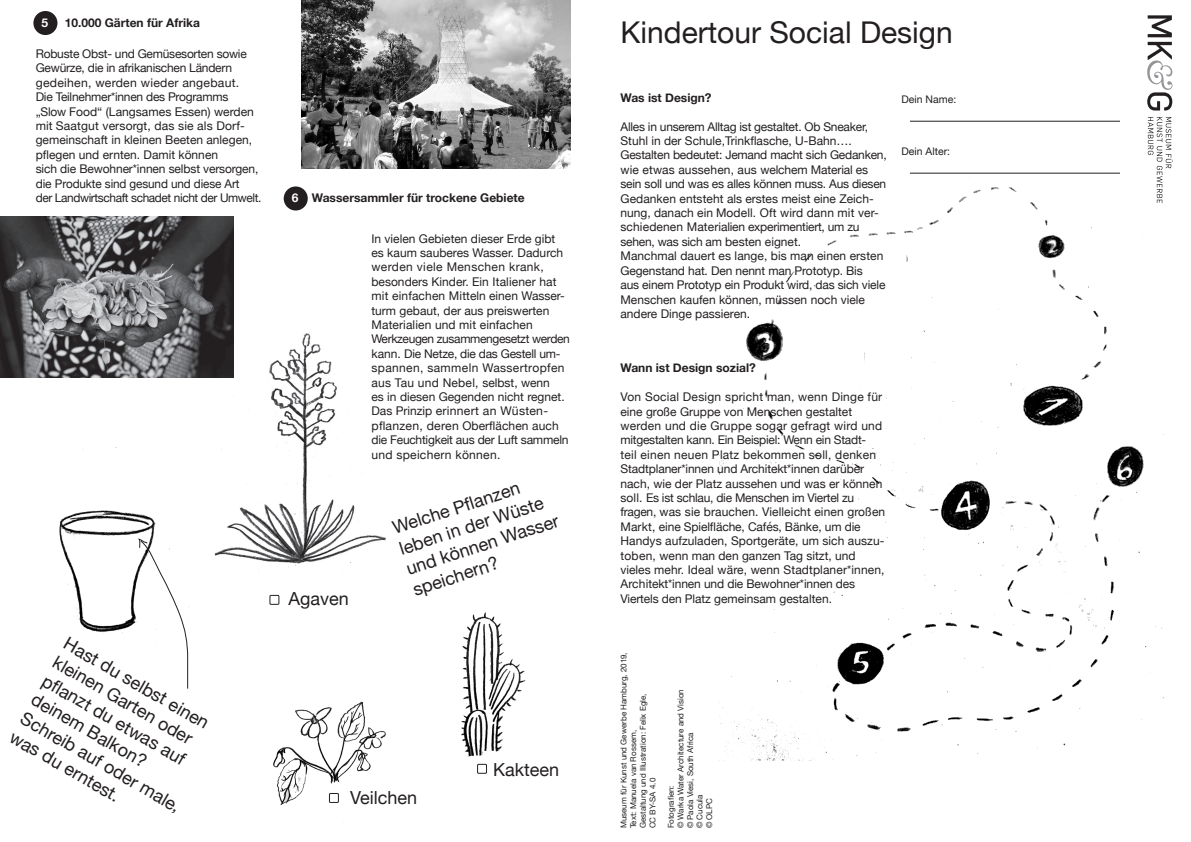
<style>
.page{position:relative;width:1191px;height:842px;background:#fff}
.page>*{position:absolute;margin:0;border:0;box-sizing:border-box;transform-origin:0 0}
.t1{font:30px "Helvetica Neue";color:#231f20}
.t2{font:18px/21.6px "Helvetica Neue";color:#231f20}
.t3{font:12px/14.4px "Helvetica Neue";color:#231f20}
.t4{font:12px/14.4px "Helvetica Neue";letter-spacing:-.02em;color:#231f20}
.t5{font:700 12px "Helvetica Neue";color:#231f20}
.t6{font:12px "Helvetica Neue";letter-spacing:-.03em;color:#231f20}
.t7{font:700 12px "Helvetica Neue";color:#fff}
.t8{font:10.5px "Helvetica Neue";color:#231f20}
.t9{font:8px "Helvetica Neue";color:#231f20}
.s1{color:#fff}
</style>
<div class="page">
<img style="left:214px;top:333px;width:176px;height:235px">
<img style="left:719px;top:171px;width:444px;height:590px">
<div style="left:33px;top:11px;width:24px;height:24px;background:#231f20;border-radius:50%"></div>
<div style="left:284px;top:186px;width:24px;height:24px;background:#231f20;border-radius:50%"></div>
<svg style="left:1147px;top:15px;width:25px;height:96px"></svg>
<svg style="left:1147px;top:117px;width:25px;height:86px"></svg>
<hr style="left:910px;top:121px;width:210px;height:1px;background:#231f20">
<hr style="left:910px;top:173px;width:210px;height:1px;background:#231f20">
<img style="left:301px;top:0;width:269px;height:169px">
<img style="left:59px;top:447px;width:97px;height:187px">
<img style="left:461px;top:612px;width:65px;height:152px">
<img style="left:273px;top:701px;width:113px;height:104px">
<div style="left:270px;top:595px;width:9px;height:10px;border:1px solid #231f20"></div>
<div style="left:477px;top:764px;width:10px;height:9px;border:1px solid #231f20"></div>
<div style="left:329px;top:793px;width:10px;height:10px;border:1px solid #231f20"></div>
<svg style="left:137px;top:538px;width:52px;height:151px"></svg>
<img style="left:0;top:217px;width:234px;height:161px">
<p class="t7" style="left:41px;top:13px;width:8px">5</p>
<p class="t5" style="left:65px;top:13px;width:137px">10.000 Gärten für Afrika</p>
<p class="t4" style="left:36px;top:47px;width:212px">Robuste Obst- und Gemüsesorten sowie Gewürze, die in afrikanischen Ländern gedeihen, werden wieder angebaut.<br>Die Teilnehmer*innen des Programms</p>
<p class="t3" style="left:36px;top:105px;width:224px">„Slow Food“ (Langsames Essen) werden mit Saatgut versorgt, das sie als Dorf&shy;gemeinschaft in kleinen Beeten anlegen, pflegen und ernten. Damit können<br>sich die Bewohner*innen selbst versorgen, die Produkte sind gesund und diese Art</p>
<p class="t6" style="left:36px;top:189px;width:227px">der Landwirtschaft schadet nicht der Umwelt.</p>
<p class="t2" style="left:70px;top:633px;width:166px;rotate:30deg">Hast du selbst einen kleinen Garten oder pfl anzt du etwas auf</p>
<p class="t2" style="left:38px;top:689px;width:132px;rotate:30deg">deinem Balkon?</p>
<p class="t2" style="left:27px;top:708px;width:183px;rotate:30deg">Schreib auf oder male, was du erntest.</p>
<p class="t5" style="left:292px;top:189px;width:234px"><span class="s1">6</span> Wassersammler für trockene Gebiete</p>
<p class="t2" style="left:288px;top:589px;width:62px">Agaven</p>
<p class="t3" style="left:371px;top:232px;width:200px">In vielen Gebieten dieser Erde gibt es kaum sauberes Wasser. Dadurch werden viele Menschen krank, besonders Kinder. Ein Italiener hat mit einfachen Mitteln einen Wasser&shy;turm gebaut, der aus preiswerten Materialien und mit einfachen Werkzeugen zusammengesetzt werden kann. Die Netze, die das Gestell um&shy;spannen, sammeln Wassertropfen aus Tau und Nebel, selbst, wenn<br>es in diesen Gegenden nicht regnet.<br>Das Prinzip erinnert an Wüsten&shy;pflanzen, deren Oberflächen auch die Feuchtigkeit aus der Luft sammeln und speichern können.</p>
<p class="t2" style="left:390px;top:519px;width:161px;rotate:-18deg">Welche Pfl anzen leben in der Wüste und können Wasser speichern?</p>
<p class="t2" style="left:493px;top:760px;width:68px">Kakteen</p>
<p class="t2" style="left:350px;top:788px;width:69px">Veilchen</p>
<p class="t1" style="left:620px;top:10px;width:334px">Kindertour Social Design</p>
<p class="t5" style="left:620px;top:88px;width:93px">Was ist Design?</p>
<p class="t3" style="left:620px;top:120px;width:268px">Alles in unserem Alltag ist gestaltet. Ob Sneaker, Stuhl in der Schule,Trinkflasche, U-Bahn….<br>Gestalten bedeutet: Jemand macht sich Gedanken, wie etwas aussehen, aus welchem Material es sein soll und was es alles können muss. Aus diesen Gedanken entsteht als erstes meist eine Zeich&shy;nung, danach ein Modell. Oft wird dann mit ver&shy;schiedenen Materialien experimentiert, um zu sehen, was sich am besten eignet.</p>
<p class="t3" style="left:620px;top:249px;width:264px">Manchmal dauert es lange, bis man einen ersten</p>
<p class="t3" style="left:620px;top:264px;width:266px">Gegenstand hat. Den nennt man Prototyp. Bis<br>aus einem Prototyp ein Produkt wird, das sich viele Menschen kaufen können, müssen noch viele andere Dinge passieren.</p>
<p class="t8" style="left:901px;top:91px;width:56px">Dein Name:</p>
<p class="t8" style="left:901px;top:143px;width:50px">Dein Alter:</p>
<p class="t5" style="left:620px;top:359px;width:137px">Wann ist Design sozial?</p>
<p class="t3" style="left:620px;top:390px;width:266px">Von Social Design spricht man, wenn Dinge für eine große Gruppe von Menschen gestaltet werden und die Gruppe sogar gefragt wird und mitgestalten kann. Ein Beispiel: Wenn ein Stadt&shy;teil einen neuen Platz bekommen soll, denken Stadtplaner*innen und Architekt*innen darüber nach, wie der Platz aussehen und was er können soll. Es ist schlau, die Menschen im Viertel zu fragen, was sie brauchen. Vielleicht einen großen Markt, eine Spielfläche, Cafés, Bänke, um die Handys aufzuladen, Sportgeräte, um sich auszu&shy;toben, wenn man den ganzen Tag sitzt, und vieles mehr. Ideal wäre, wenn Stadtplaner*innen, Architekt*innen und die Bewohner*innen des Viertels den Platz gemeinsam gestalten.</p>
<p class="t9" style="left:618px;top:828px;width:177px;rotate:-90deg">Museum für Kunst und Gewerbe Hamburg, 2019,</p>
<p class="t9" style="left:675px;top:828px;width:140px;rotate:-90deg">© Warka Water Architecture and Vision</p>
<p class="t9" style="left:637px;top:828px;width:136px;rotate:-90deg">Gestaltung und Illustration: Felix Egle,</p>
<p class="t9" style="left:627px;top:828px;width:100px;rotate:-90deg">Text: Manuela van Rossem,</p>
<p class="t9" style="left:684px;top:828px;width:98px;rotate:-90deg">© Paola Viesi, South Africa</p>
<p class="t9" style="left:647px;top:828px;width:52px;rotate:-90deg">CC BY-SA 4.0</p>
<p class="t9" style="left:665px;top:828px;width:44px;rotate:-90deg">Fotografien:</p>
<p class="t9" style="left:694px;top:828px;width:35px;rotate:-90deg">© Cucula</p>
<p class="t9" style="left:703px;top:828px;width:32px;rotate:-90deg">© OLPC</p>
</div>
